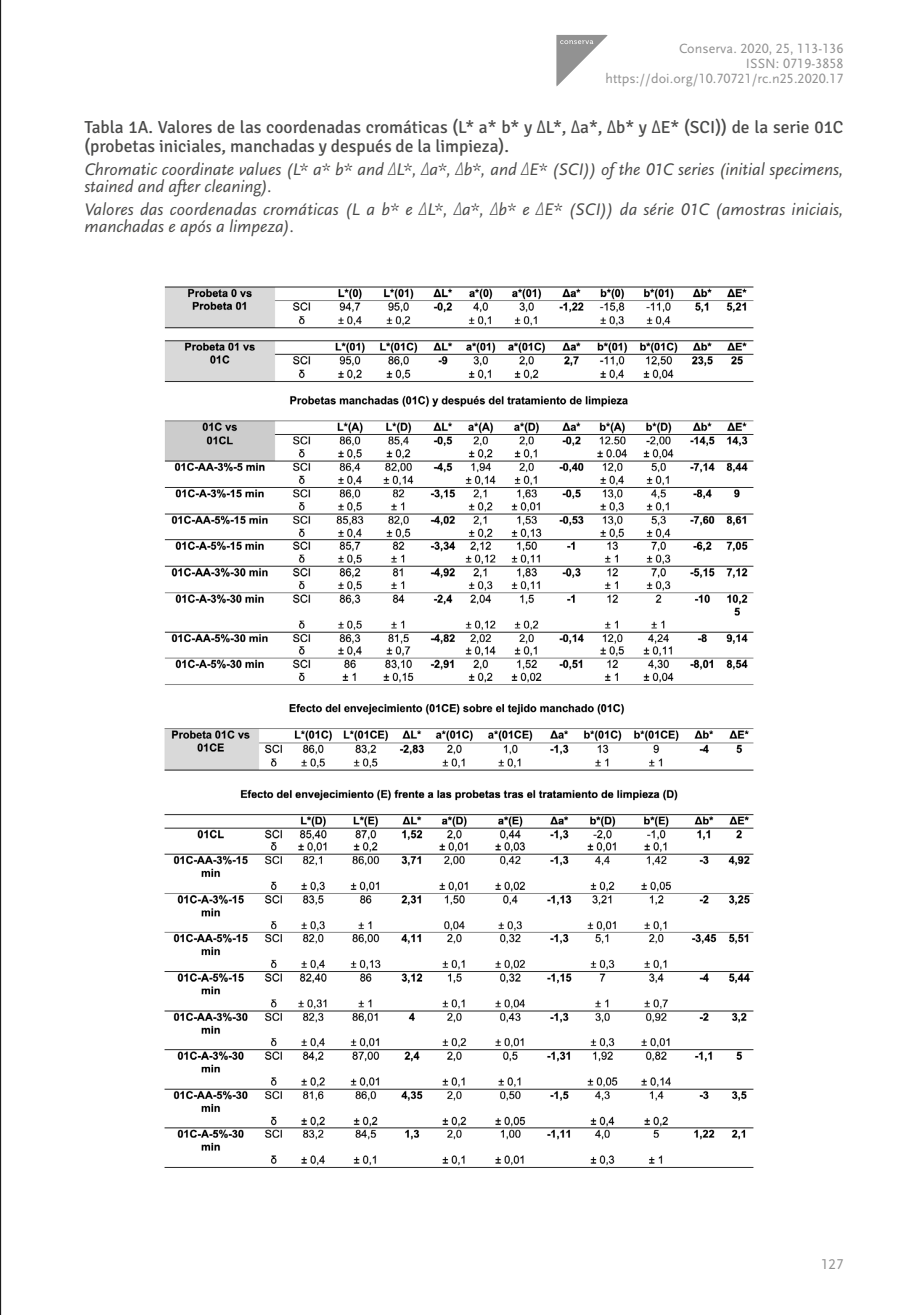
<style>
.page{position:relative;width:918px;height:1315px;background:#fff}
.page>*{position:absolute;margin:0;border:0;box-sizing:border-box;transform-origin:0 0}
.t1{font:17.5px/17.5px "Scala Sans Regular LF Italic";color:#4a4a49}
.t2{font:17.5px/19.2px "Signika";color:#4a4a49}
.t3{font:14.88px "Scala Sans Regular LF";color:#929292}
.t4{font:14px/14.9px "Scala Sans Regular LF";letter-spacing:.005em;color:#929292;text-align:right}
.s1{font-family:"Open Sans";font-stretch:semi-condensed}
.s2{font-family:"Open Sans";font-weight:300;font-style:italic;font-stretch:semi-condensed}
</style>
<div class="page">
<svg style="left:556px;top:34px;width:52px;height:53px"></svg>
<img style="left:164px;top:286px;width:590px;height:882px">
<hr style="left:0;top:0;width:1px;height:1315px;background:#000">
<p class="t4" style="left:605px;top:42px;width:239px">Conserva. 2020, 25, 113-136<br>ISSN: 0719-3858 https://doi.org/10.70721/rc.n25.2020.17</p>
<p class="t2" style="left:84px;top:118px;width:760px">Tabla 1A. Valores de las coordenadas cromáticas (L* a* b* y <span class="s1">Δ</span>L*, <span class="s1">Δ</span>a*, <span class="s1">Δ</span>b* y <span class="s1">Δ</span>E* (SCI)) de la serie 01C (probetas iniciales, manchadas y después de la limpieza).</p>
<p class="t1" style="left:84px;top:160px;width:761px">Chromatic coordinate values (L* a* b* and <span class="s2">Δ</span>L*, <span class="s2">Δ</span>a*, <span class="s2">Δ</span>b*, and <span class="s2">Δ</span>E* (SCI)) of the 01C series (initial specimens, stained and after cleaning).</p>
<p class="t1" style="left:84px;top:200px;width:761px">Valores das coordenadas cromáticas (L a b* e <span class="s2">Δ</span>L*, <span class="s2">Δ</span>a*, <span class="s2">Δ</span>b* e <span class="s2">Δ</span>E* (SCI)) da série 01C (amostras iniciais, manchadas e após a limpeza).</p>
<p class="t3" style="left:821px;top:1255px;width:24px">127</p>
</div>
